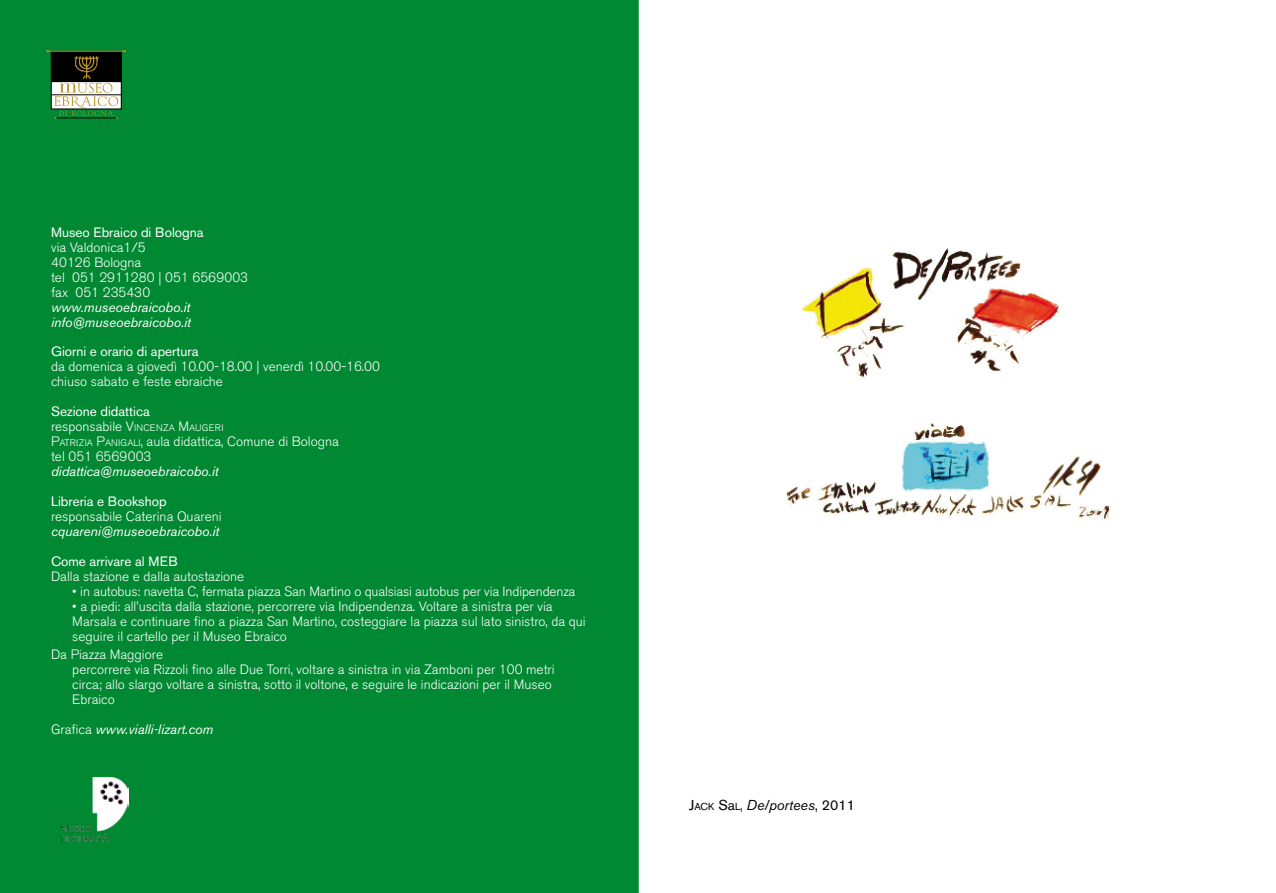
<style>
.page{position:relative;width:1276px;height:893px;background:#fff}
.page>*{position:absolute;margin:0;border:0;box-sizing:border-box;transform-origin:0 0}
.t1{font:italic 14.25px "Akzidenz Grotesk BE";color:#000}
.t2{font:300 13.5px/15px "Akzidenz Grotesk BE";color:#fff}
.t3{font:italic 13.5px/15px "Akzidenz Grotesk BE";color:#fff}
.t4{font:13.5px "Akzidenz Grotesk BE";color:#fff}
.t5{font:300 9.45px "Akzidenz Grotesk BE";letter-spacing:.04em;color:#fff}
.s1{font-size:13.5px}
.s2{font-style:inherit}
.s3{font-size:9.45px}
.s4{font-weight:300;font-style:normal}
.s5{font-style:normal}
.s6{font-style:normal;font-size:10.05px}
</style>
<div class="page">
<div style="left:0;top:0;width:639px;height:893px;background:#008932"></div>
<svg style="left:46px;top:50px;width:80px;height:69px"></svg>
<img style="left:62px;top:778px;width:66px;height:64px">
<img style="left:786px;top:248px;width:325px;height:271px">
<p class="t4" style="left:51px;top:224px;width:154px">Museo Ebraico di Bologna</p>
<p class="t2" style="left:51px;top:240px;width:199px">via Valdonica1/5<br>40126 Bologna<br>tel 051 2911280 | 051 6569003 fax 051 235430</p>
<p class="t3" style="left:51px;top:300px;width:141px">www.museoebraicobo.it info@museoebraicobo.it</p>
<p class="t4" style="left:51px;top:343px;width:149px">Giorni e orario di apertura</p>
<p class="t2" style="left:51px;top:359px;width:330px">da domenica a giovedì 10.00-18.00 | venerdì 10.00-16.00 chiuso sabato e feste ebraiche</p>
<p class="t4" style="left:51px;top:403px;width:100px">Sezione didattica</p>
<p class="t5" style="left:51px;top:422px;width:174px"><span class="s1">responsabile</span> <span class="s1">V</span>INCENZA <span class="s1">M</span>AUGERI</p>
<p class="t2" style="left:51px;top:434px;width:289px"><span class="s2">P</span><span class="s3">ATRIZIA</span> <span class="s2">P</span><span class="s3">ANIGALI</span>, aula didattica, Comune di Bologna tel 051 6569003</p>
<p class="t3" style="left:51px;top:464px;width:169px">didattica@museoebraicobo.it</p>
<p class="t4" style="left:51px;top:493px;width:117px">Libreria e Bookshop</p>
<p class="t2" style="left:51px;top:509px;width:172px">responsabile Caterina Quareni</p>
<p class="t3" style="left:51px;top:524px;width:170px">cquareni@museoebraicobo.it</p>
<p class="t4" style="left:51px;top:553px;width:128px">Come arrivare al MEB</p>
<p class="t2" style="left:51px;top:569px;width:195px">Dalla stazione e dalla autostazione</p>
<p class="t2" style="left:72px;top:584px;width:504px">• in autobus: navetta C, fermata piazza San Martino o qualsiasi autobus per via Indipendenza</p>
<p class="t2" style="left:72px;top:599px;width:515px">• a piedi: all’uscita dalla stazione, percorrere via Indipendenza. Voltare a sinistra per via<br>Marsala e continuare fino a piazza San Martino, costeggiare la piazza sul lato sinistro, da qui seguire il cartello per il Museo Ebraico</p>
<p class="t2" style="left:72px;top:647px;width:484px;text-indent:-21px">Da Piazza Maggiore<br>percorrere via Rizzoli fino alle Due Torri, voltare a sinistra in via Zamboni per 100 metri circa; allo slargo voltare a sinistra, sotto il voltone, e seguire le indicazioni per il Museo Ebraico</p>
<p class="t3" style="left:51px;top:722px;width:164px"><span class="s4">Grafica</span> www.vialli-lizart.com</p>
<p class="t1" style="left:689px;top:796px;width:168px"><span class="s5">J</span><span class="s6">ack</span> <span class="s5">S</span><span class="s5">a</span><span class="s6">l</span><span class="s4">,</span> De/portees<span class="s5">, 2011</span></p>
</div>
